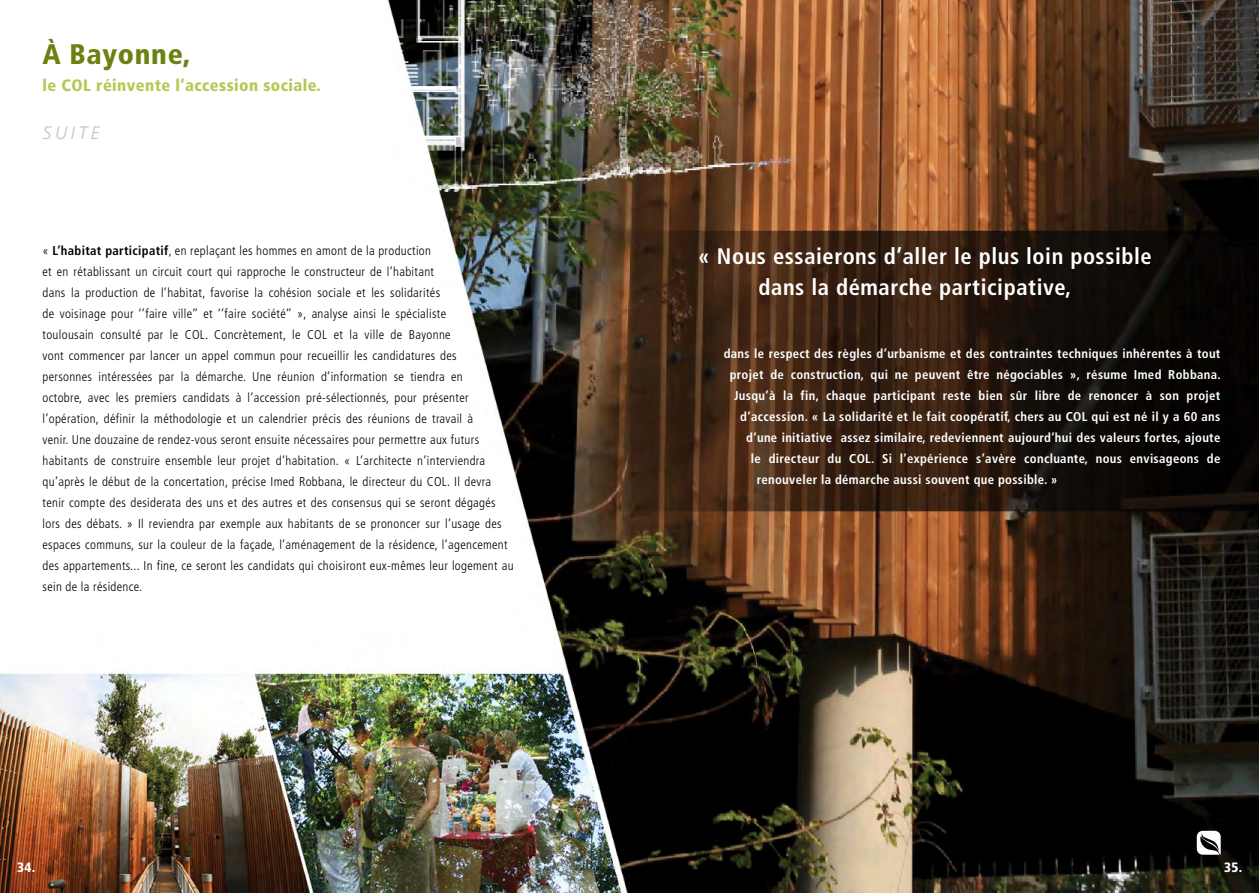
<style>
.page{position:relative;width:1259px;height:893px;background:#fff}
.page>*{position:absolute;margin:0;border:0;box-sizing:border-box;transform-origin:0 0}
.t1{font:900 condensed 28.35px "Frutiger";letter-spacing:.025em;color:#6b8112}
.t2{font:700 condensed 22.5px/31.5px "Frutiger";letter-spacing:.025em;color:#fff}
.t3{font:italic 300 18px "Frutiger";letter-spacing:.2em;color:#c2c2c2}
.t4{font:900 condensed 16.5px "Frutiger";letter-spacing:.025em;color:#b4c952}
.t5{font:900 condensed 13.5px "Frutiger";color:#fff}
.t6{font:300 condensed 12.75px/21px "Frutiger";letter-spacing:.025em;color:#000}
.t7{font:700 condensed 12.75px "Frutiger";letter-spacing:.025em;color:#fff}
.s1{font-weight:700}
</style>
<div class="page">
<img style="left:0;top:0;width:1259px;height:893px">
<svg style="left:1196px;top:831px;width:24px;height:24px"></svg>
<h1 class="t1" style="left:43px;top:37px;width:149px">À Bayonne,</h1>
<p class="t4" style="left:43px;top:75px;width:280px">le COL réinvente l’accession sociale.</p>
<h3 class="t3" style="left:43px;top:123px;width:59px">SUITE</h3>
<p class="t6" style="left:43px;top:240px;width:472px">« <span class="s1">L’habitat participatif</span>, en replaçant les hommes en amont de la production<br>et en rétablissant un circuit court qui rapproche le constructeur de l’habitant<br>dans la production de l’habitat, favorise la cohésion sociale et les solidarités<br>de voisinage pour ‘’faire ville’’ et ‘’faire société’’ », analyse ainsi le spécialiste<br>toulousain consulté par le COL. Concrètement, le COL et la ville de Bayonne<br>vont commencer par lancer un appel commun pour recueillir les candidatures des<br>personnes intéressées par la démarche. Une réunion d’information se tiendra en<br>octobre, avec les premiers candidats à l’accession pré-sélectionnés, pour présenter l’opération, définir la méthodologie et un calendrier précis des réunions de travail à<br>venir. Une douzaine de rendez-vous seront ensuite nécessaires pour permettre aux futurs habitants de construire ensemble leur projet d’habitation. « L’architecte n’interviendra qu’après le début de la concertation, précise Imed Robbana, le directeur du COL. Il devra tenir compte des desiderata des uns et des autres et des consensus qui se seront dégagés lors des débats. » Il reviendra par exemple aux habitants de se prononcer sur l’usage des espaces communs, sur la couleur de la façade, l’aménagement de la résidence, l’agencement des appartements... In fine, ce seront les candidats qui choisiront eux-mêmes leur logement au sein de la résidence.</p>
<h2 class="t2" style="left:758px;top:240px;width:395px;text-indent:-60px">« Nous essaierons d’aller le plus loin possible dans la démarche participative,</h2>
<p class="t7" style="left:724px;top:346px;width:498px">dans le respect des règles d’urbanisme et des contraintes techniques inhérentes à tout</p>
<p class="t7" style="left:730px;top:367px;width:492px">projet de construction, qui ne peuvent être négociables », résume Imed Robbana.</p>
<p class="t7" style="left:734px;top:388px;width:487px">Jusqu’à la fin, chaque participant reste bien sûr libre de renoncer à son projet</p>
<p class="t7" style="left:740px;top:409px;width:481px">d’accession. « La solidarité et le fait coopératif, chers au COL qui est né il y a 60 ans</p>
<p class="t7" style="left:746px;top:430px;width:476px">d’une initiative assez similaire, redeviennent aujourd’hui des valeurs fortes, ajoute</p>
<p class="t7" style="left:751px;top:451px;width:471px">le directeur du COL. Si l’expérience s’avère concluante, nous envisageons de</p>
<p class="t7" style="left:757px;top:472px;width:302px">renouveler la démarche aussi souvent que possible. »</p>
<p class="t5" style="left:17px;top:859px;width:20px">34.</p>
<p class="t5" style="left:1224px;top:859px;width:20px">35.</p>
</div>
